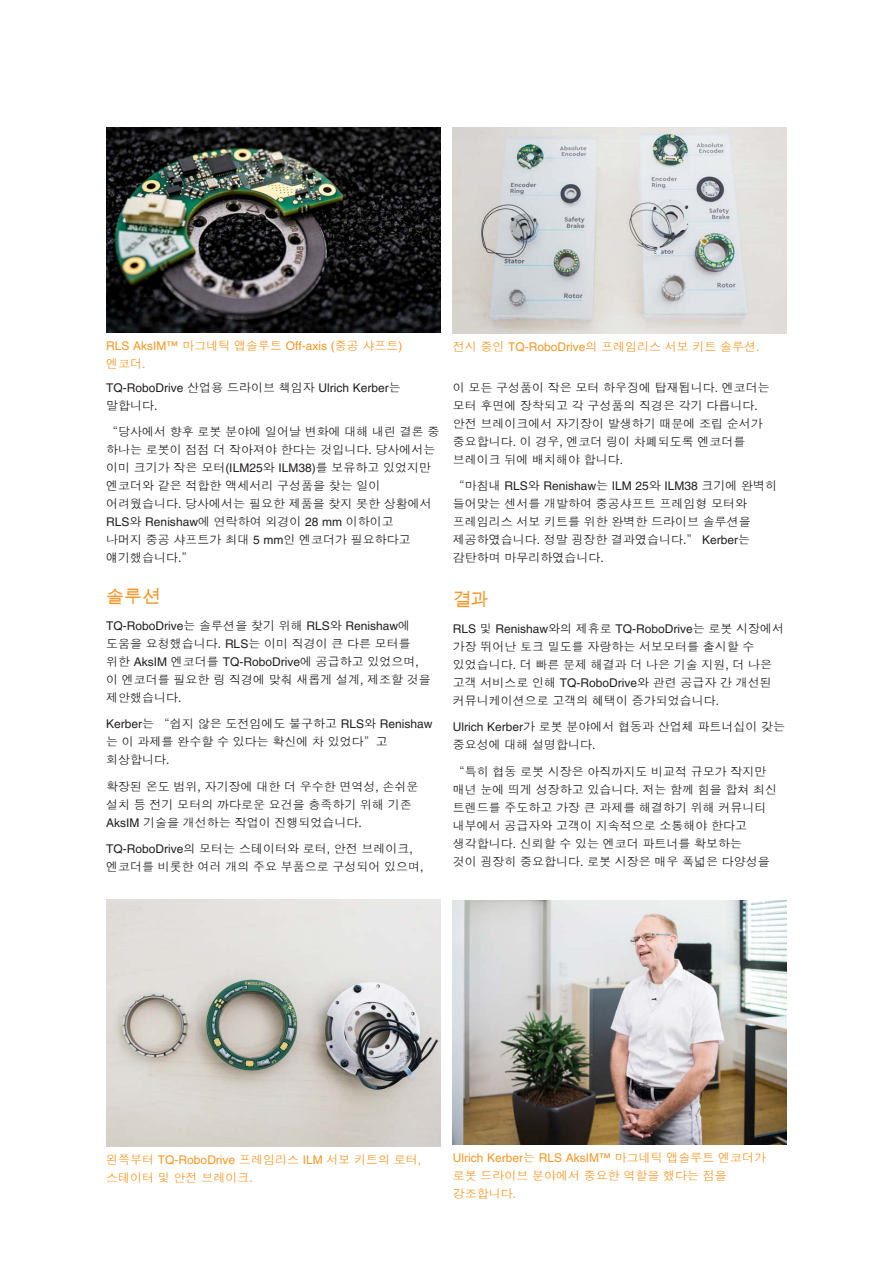
<style>
.page{position:relative;width:893px;height:1263px;background:#fff}
.page>*{position:absolute;margin:0;border:0;box-sizing:border-box;transform-origin:0 0}
.Main_body_heading_te{font:18px "Arial Unicode MS";color:#f79727}
.Main_body_text_8pt{font:18px "Arial Unicode MS";color:#f79727}
.Main_body_text_8pt-2{font:12px/18px "Dotum Che";color:#231f20}
.Main_body_text_8pt-3{font:12px/18px "Dotum Che";color:#f79727}
.Main_body_text_8pt-4{font:12px/18px "Helvetica LT Pro";color:#231f20}
.Main_body_text_8pt-5{font:12px/18px "Helvetica LT Pro";color:#f79727}
.Caption_text_7pt{font:12px "Dotum Che";color:#f79727}
.s1{font-family:"Dotum Che"}
.s2{font-family:"Helvetica LT Pro"}
</style>
<div class="page">
<img style="left:106px;top:128px;width:334px;height:205px">
<img style="left:453px;top:128px;width:334px;height:205px">
<img style="left:106px;top:900px;width:334px;height:246px">
<img style="left:453px;top:901px;width:334px;height:244px">
<p class="Main_body_text_8pt-5" style="left:106px;top:336px;width:298px">RLS AksIM™ <span class="s1">마그네틱 앱솔루트</span> Off-axis (<span class="s1">중공 샤프트</span>) <span class="s1">엔코더</span>.</p>
<p class="Main_body_text_8pt-4" style="left:106px;top:378px;width:296px">TQ-RoboDrive <span class="s1">산업용 드라이브 책임자</span> Ulrich Kerber<span class="s1">는 말합니다</span>.</p>
<p class="Main_body_text_8pt-2" style="left:106px;top:423px;width:335px">“당사에서 향후 로봇 분야에 일어날 변화에 대해 내린 결론 중 하나는 로봇이 점점 더 작아져야 한다는 것입니다<span class="s2">.</span> 당사에서는 이미 크기가 작은 모터<span class="s2">(ILM25</span>와 <span class="s2">ILM38)</span>를 보유하고 있었지만 엔코더와 같은 적합한 액세서리 구성품을 찾는 일이 어려웠습니다<span class="s2">.</span> 당사에서는 필요한 제품을 찾지 못한 상황에서<br><span class="s2">RLS</span>와 <span class="s2">Renishaw</span>에 연락하여 외경이 <span class="s2">28 mm</span> 이하이고<br>나머지 중공 샤프트가 최대 <span class="s2">5 mm</span>인 엔코더가 필요하다고 얘기했습니다<span class="s2">.</span>”</p>
<p class="Main_body_heading_te" style="left:106px;top:584px;width:55px">솔루션</p>
<p class="Main_body_text_8pt-2" style="left:106px;top:616px;width:326px"><span class="s2">TQ-RoboDrive</span>는 솔루션을 찾기 위해 <span class="s2">RLS</span>와 <span class="s2">Renishaw</span>에 도움을 요청했습니다<span class="s2">. RLS</span>는 이미 직경이 큰 다른 모터를 위한 <span class="s2">AksIM</span> 엔코더를 <span class="s2">TQ-RoboDrive</span>에 공급하고 있었으며<span class="s2">, </span>이 엔코더를 필요한 링 직경에 맞춰 새롭게 설계<span class="s2">,</span> 제조할 것을 제안했습니다<span class="s2">.</span></p>
<p class="Main_body_text_8pt-2" style="left:106px;top:715px;width:328px"><span class="s2">Kerber</span>는 “쉽지 않은 도전임에도 불구하고 <span class="s2">RLS</span>와 <span class="s2">Renishaw </span>는 이 과제를 완수할 수 있다는 확신에 차 있었다”고 회상합니다<span class="s2">.</span></p>
<p class="Main_body_text_8pt-2" style="left:106px;top:777px;width:314px">확장된 온도 범위<span class="s2">,</span> 자기장에 대한 더 우수한 면역성<span class="s2">,</span> 손쉬운 설치 등 전기 모터의 까다로운 요건을 충족하기 위해 기존<br><span class="s2">AksIM</span> 기술을 개선하는 작업이 진행되었습니다<span class="s2">.</span></p>
<p class="Main_body_text_8pt-2" style="left:106px;top:840px;width:319px"><span class="s2">TQ-RoboDrive</span>의 모터는 스테이터와 로터<span class="s2">,</span> 안전 브레이크<span class="s2">, </span>엔코더를 비롯한 여러 개의 주요 부품으로 구성되어 있으며<span class="s2">,</span></p>
<p class="Caption_text_7pt" style="left:453px;top:340px;width:308px">전시 중인 <span class="s2">TQ-RoboDrive</span>의 프레임리스 서보 키트 솔루션<span class="s2">.</span></p>
<p class="Main_body_text_8pt-2" style="left:453px;top:378px;width:319px">이 모든 구성품이 작은 모터 하우징에 탑재됩니다<span class="s2">.</span> 엔코더는 모터 후면에 장착되고 각 구성품의 직경은 각기 다릅니다<span class="s2">. </span>안전 브레이크에서 자기장이 발생하기 때문에 조립 순서가 중요합니다<span class="s2">.</span> 이 경우<span class="s2">,</span> 엔코더 링이 차폐되도록 엔코더를 브레이크 뒤에 배치해야 합니다<span class="s2">.</span></p>
<p class="Main_body_text_8pt-2" style="left:453px;top:477px;width:326px">“마침내 <span class="s2">RLS</span>와 <span class="s2">Renishaw</span>는 <span class="s2">ILM 25</span>와 <span class="s2">ILM38</span> 크기에 완벽히 들어맞는 센서를 개발하여 중공샤프트 프레임형 모터와 프레임리스 서보 키트를 위한 완벽한 드라이브 솔루션을 제공하였습니다<span class="s2">.</span> 정말 굉장한 결과였습니다<span class="s2">.</span>” <span class="s2">Kerber</span>는 감탄하며 마무리하였습니다<span class="s2">.</span></p>
<p class="Main_body_text_8pt" style="left:453px;top:587px;width:37px">결과</p>
<p class="Main_body_text_8pt-2" style="left:453px;top:619px;width:333px"><span class="s2">RLS</span> 및 <span class="s2">Renishaw</span>와의 제휴로 <span class="s2">TQ-RoboDrive</span>는 로봇 시장에서 가장 뛰어난 토크 밀도를 자랑하는 서보모터를 출시할 수 있었습니다<span class="s2">.</span> 더 빠른 문제 해결과 더 나은 기술 지원<span class="s2">,</span> 더 나은 고객 서비스로 인해 <span class="s2">TQ-RoboDrive</span>와 관련 공급자 간 개선된 커뮤니케이션으로 고객의 혜택이 증가되었습니다<span class="s2">.</span></p>
<p class="Main_body_text_8pt-2" style="left:453px;top:718px;width:334px"><span class="s2">Ulrich Kerber</span>가 로봇 분야에서 협동과 산업체 파트너십이 갖는 중요성에 대해 설명합니다<span class="s2">.</span></p>
<p class="Main_body_text_8pt-2" style="left:453px;top:762px;width:326px">“특히 협동 로봇 시장은 아직까지도 비교적 규모가 작지만 매년 눈에 띄게 성장하고 있습니다<span class="s2">.</span> 저는 함께 힘을 합쳐 최신 트렌드를 주도하고 가장 큰 과제를 해결하기 위해 커뮤니티 내부에서 공급자와 고객이 지속적으로 소통해야 한다고 생각합니다<span class="s2">.</span> 신뢰할 수 있는 엔코더 파트너를 확보하는<br>것이 굉장히 중요합니다<span class="s2">.</span> 로봇 시장은 매우 폭넓은 다양성을</p>
<p class="Main_body_text_8pt-3" style="left:106px;top:1150px;width:316px">왼쪽부터 <span class="s2">TQ-RoboDrive</span> 프레임리스 <span class="s2">ILM</span> 서보 키트의 로터<span class="s2">, </span>스테이터 및 안전 브레이크<span class="s2">.</span></p>
<p class="Main_body_text_8pt-3" style="left:453px;top:1149px;width:315px"><span class="s2">Ulrich Kerber</span>는 <span class="s2">RLS AksIM™</span> 마그네틱 앱솔루트 엔코더가 로봇 드라이브 분야에서 중요한 역할을 했다는 점을 강조합니다<span class="s2">.</span></p>
</div>
